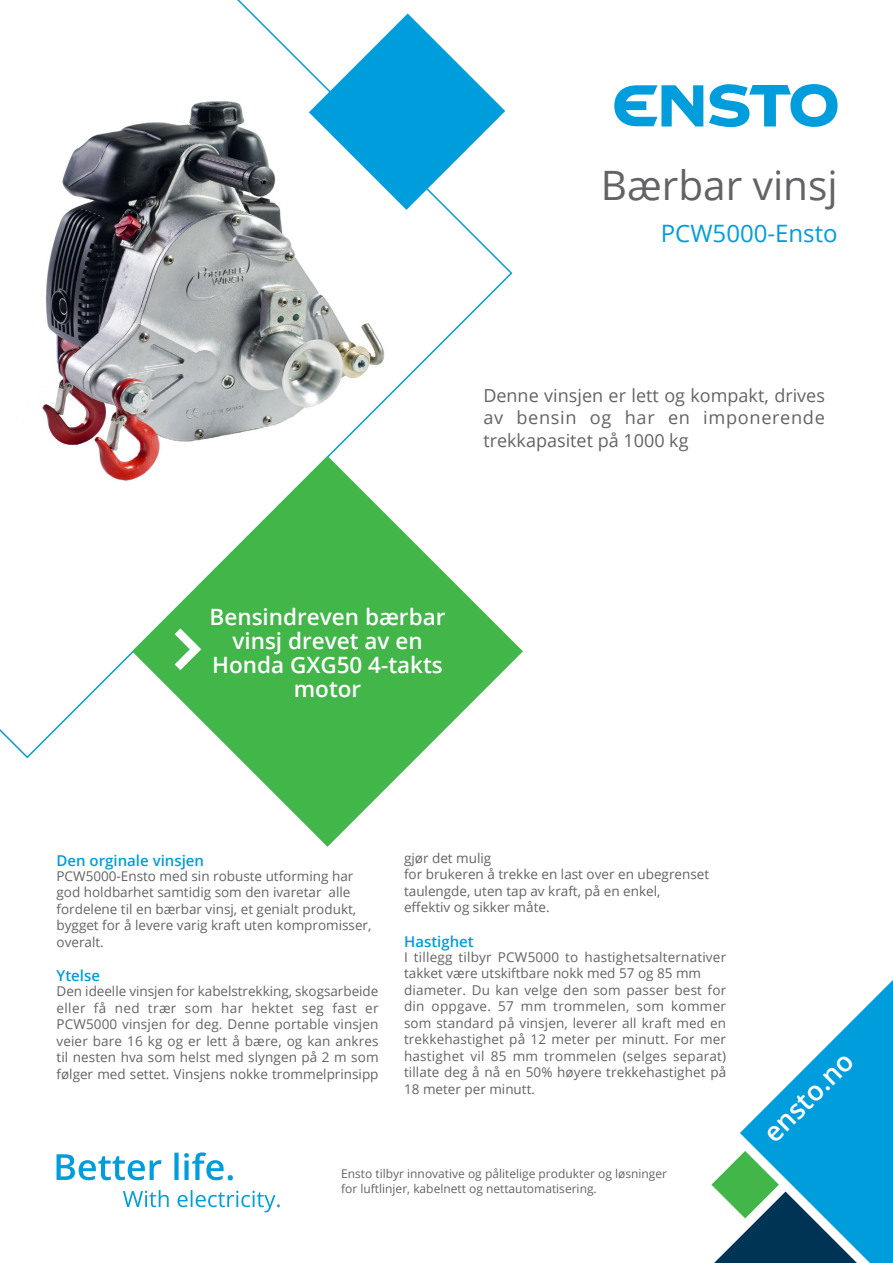
<style>
.page{position:relative;width:893px;height:1263px;background:#fff}
.page>*{position:absolute;margin:0;border:0;box-sizing:border-box;transform-origin:0 0}
.E_Heading_26pt{font:40.5px "Open Sans";color:#636366}
.E_ADweb_18pt_SB{font:600 27px "Open Sans";color:#fff}
.E_Subheading_Blue16p{font:24px "Open Sans";color:#009ddc}
.E_Product_note_text{font:600 22.5px/24px "Open Sans";color:#fff;text-align:center}
.E_Foreword_12pt{font:18px/22.5px "Open Sans";letter-spacing:.02em;color:#636366;text-align:justify}
.E_Subheading_in_Text{font:600 15px "Open Sans";color:#009ddc}
.E_Body_9pt{font:600 15px "Open Sans";color:#009ddc}
.E_Body_9pt-2{font:13.5px/16.5px "Open Sans";color:#636366}
.E_valueprop_contact{font:12px/15px "Open Sans";color:#636366}
</style>
<div class="page">
<svg style="left:740px;top:980px;width:153px;height:283px;fill:#009ddc"></svg>
<svg style="left:711px;top:1151px;width:150px;height:112px"></svg>
<svg style="left:614px;top:85px;width:89px;height:41px"></svg>
<svg style="left:709px;top:84px;width:129px;height:43px"></svg>
<svg style="left:123px;top:1190px;width:157px;height:22px"></svg>
<svg style="left:57px;top:1152px;width:176px;height:28px"></svg>
<svg style="left:0;top:0;width:513px;height:759px"></svg>
<svg style="left:309px;top:13px;width:196px;height:197px"></svg>
<svg style="left:132px;top:456px;width:391px;height:391px"></svg>
<div style="left:201px;top:598px;width:253px;height:107px;background:#42b649"></div>
<svg style="left:175px;top:628px;width:26px;height:42px"></svg>
<p class="E_Heading_26pt" style="left:601px;top:158px;width:238px">Bærbar vinsj</p>
<p class="E_Subheading_Blue16p" style="left:661px;top:217px;width:178px">PCW5000-Ensto</p>
<p class="E_Foreword_12pt" style="left:483px;top:384px;width:343px">Denne vinsjen er lett og kompakt, drives av bensin og har en imponerende trekkapasitet på 1000 kg</p>
<p class="E_Product_note_text" style="left:210px;top:605px;width:237px">Bensindreven bærbar vinsj drevet av en<br>Honda GXG50 4-takts motor</p>
<p class="E_Subheading_in_Text" style="left:57px;top:850px;width:149px">Den orginale vinsjen</p>
<p class="E_Body_9pt-2" style="left:57px;top:867px;width:316px">PCW5000-Ensto med sin robuste utforming har god holdbarhet samtidig som den ivaretar alle fordelene til en bærbar vinsj, et genialt produkt, bygget for å levere varig kraft uten kompromisser, overalt.</p>
<p class="E_Body_9pt" style="left:57px;top:965px;width:45px">Ytelse</p>
<p class="E_Body_9pt-2" style="left:57px;top:983px;width:324px;text-align:justify">Den ideelle vinsjen for kabelstrekking, skogsarbeide eller få ned trær som har hektet seg fast er PCW5000 vinsjen for deg. Denne portable vinsjen veier bare 16 kg og er lett å bære, og kan ankres til nesten hva som helst med slyngen på 2 m som følger med settet. Vinsjens nokke trommelprinsipp</p>
<p class="E_Body_9pt-2" style="left:404px;top:849px;width:89px">gjør det mulig</p>
<p class="E_Body_9pt-2" style="left:404px;top:866px;width:307px">for brukeren å trekke en last over en ubegrenset</p>
<p class="E_Body_9pt-2" style="left:404px;top:882px;width:258px">taulengde, uten tap av kraft, på en enkel,</p>
<p class="E_Body_9pt-2" style="left:404px;top:899px;width:147px">effektiv og sikker måte.</p>
<p class="E_Subheading_in_Text" style="left:404px;top:931px;width:71px">Hastighet</p>
<p class="E_Body_9pt-2" style="left:404px;top:948px;width:324px">I tillegg tilbyr PCW5000 to hastighetsalternativer takket være utskiftbare nokk med 57 og 85 mm</p>
<p class="E_Body_9pt-2" style="left:404px;top:981px;width:324px;text-align:justify">diameter. Du kan velge den som passer best for din oppgave. 57 mm trommelen, som kommer som standard på vinsjen, leverer all kraft med en trekkehastighet på 12 meter per minutt. For mer hastighet vil 85 mm trommelen (selges separat) tillate deg å nå en 50% høyere trekkehastighet på 18 meter per minutt.</p>
<p class="E_valueprop_contact" style="left:341px;top:1166px;width:327px">Ensto tilbyr innovative og pålitelige produkter og løsninger for luftlinjer, kabelnett og nettautomatisering.</p>
<p class="E_ADweb_18pt_SB" style="left:755px;top:1124px;width:116px;rotate:-45deg">ensto.no</p>
</div>
